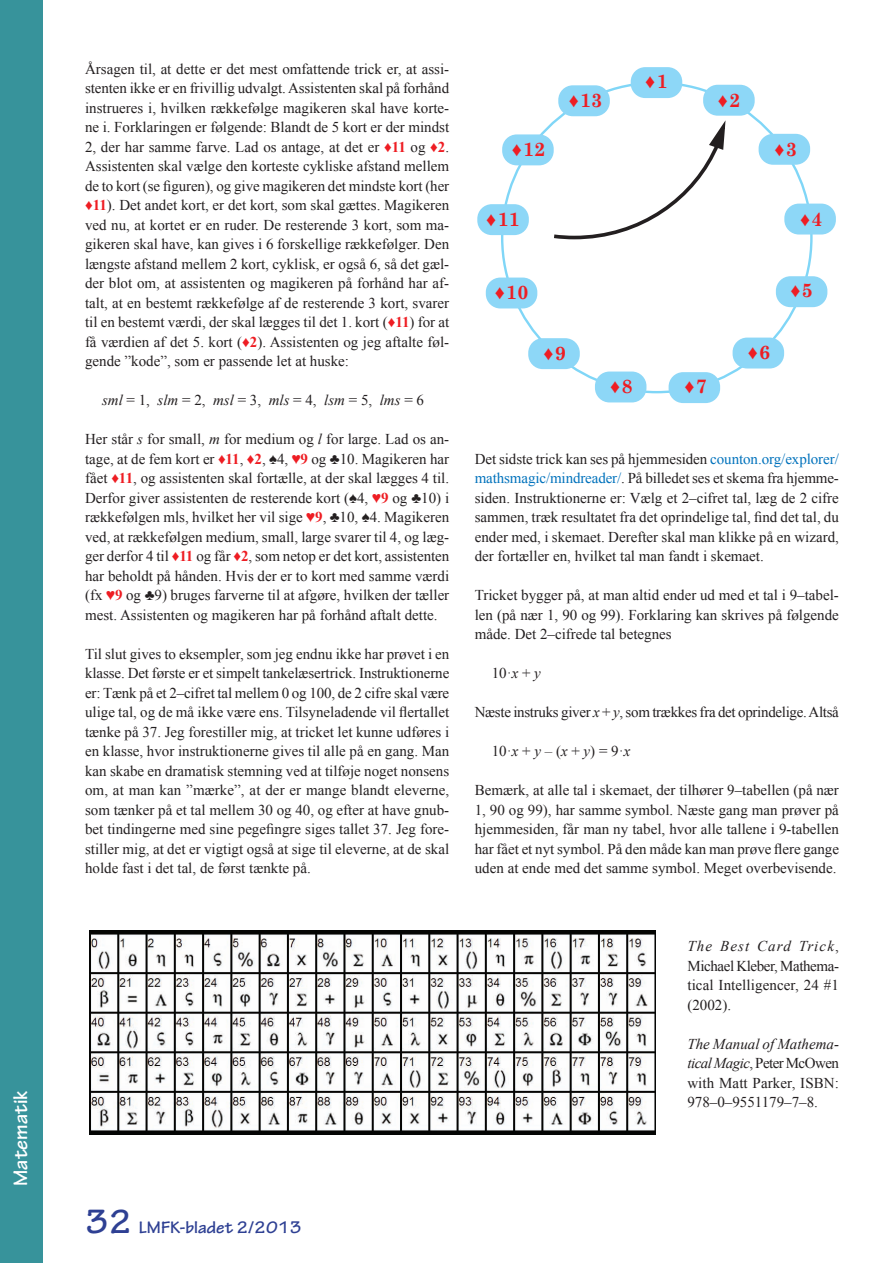
<style>
.page{position:relative;width:893px;height:1263px;background:#fff}
.page>*{position:absolute;margin:0;border:0;box-sizing:border-box;transform-origin:0 0}
.t1{font:700 21px "Tekton Pro";color:#fff}
.t2{font:700 19.35px "Century Schoolbook";color:#ee1d23}
.t3{font:700 18px "Tekton Pro";color:#2e4093}
.t4{font:15px/19.5px "Times New Roman";color:#231f20;text-align:justify}
.t5{font:15px "Times New Roman";letter-spacing:-.02em;color:#231f20}
.t6{font:italic 15px "Times New Roman";color:#231f20}
.s1{font-weight:700;color:#ee1d23}
.s2{font-style:normal}
.s3{font-style:italic}
.s4{color:#0072bc}
.s5{font-size:36px}
</style>
<div class="page">
<div style="left:0;top:0;width:43px;height:1263px;background:#37939b"></div>
<div style="left:631px;top:67px;width:51px;height:31px;background:#8dd7f7;border-radius:15px"></div>
<div style="left:703px;top:85px;width:52px;height:31px;background:#8dd7f7;border-radius:15px"></div>
<div style="left:558px;top:85px;width:52px;height:31px;background:#8dd7f7;border-radius:15px"></div>
<div style="left:502px;top:134px;width:52px;height:31px;background:#8dd7f7;border-radius:15px"></div>
<div style="left:759px;top:134px;width:51px;height:31px;background:#8dd7f7;border-radius:15px"></div>
<div style="left:477px;top:204px;width:52px;height:31px;background:#8dd7f7;border-radius:15px"></div>
<div style="left:733px;top:338px;width:51px;height:30px;background:#8dd7f7;border-radius:15px"></div>
<div style="left:486px;top:278px;width:51px;height:30px;background:#8dd7f7;border-radius:15px"></div>
<div style="left:784px;top:204px;width:52px;height:30px;background:#8dd7f7;border-radius:15px"></div>
<div style="left:528px;top:338px;width:52px;height:31px;background:#8dd7f7;border-radius:15px"></div>
<div style="left:776px;top:276px;width:51px;height:31px;background:#8dd7f7;border-radius:15px"></div>
<div style="left:595px;top:371px;width:51px;height:31px;background:#8dd7f7;border-radius:15px"></div>
<div style="left:669px;top:372px;width:51px;height:31px;background:#8dd7f7;border-radius:15px"></div>
<svg style="left:550px;top:122px;width:176px;height:118px"></svg>
<img style="left:90px;top:930px;width:566px;height:204px">
<h1 class="t1" style="left:8px;top:1194px;width:97px;rotate:-90deg">Matematik</h1>
<p class="t4" style="left:85px;top:58px;width:366px">Årsagen til, at dette er det mest omfattende trick er, at assi&shy;stenten ikke er en frivillig udvalgt.Assistenten skal på forhånd instrueres i, hvilken rækkefølge magikeren skal have korte&shy;ne i. Forklaringen er følgende: Blandt de 5 kort er der mindst 2, der har samme farve. Lad os antage, at det er <span class="s1">♦11</span> og <span class="s1">♦2</span>.<br>Assistenten skal vælge den korteste cykliske afstand mellem de to kort (se figuren), og give magikeren det mindste kort (her <span class="s1">♦11</span>). Det andet kort, er det kort, som skal gættes. Magikeren ved nu, at kortet er en ruder. De resterende 3 kort, som ma&shy;gikeren skal have, kan gives i 6 forskellige rækkefølger. Den længste afstand mellem 2 kort, cyklisk, er også 6, så det gæl&shy;der blot om, at assistenten og magikeren på forhånd har af&shy;talt, at en bestemt rækkefølge af de resterende 3 kort, svarer til en bestemt værdi, der skal lægges til det 1. kort (<span class="s1">♦11</span>) for at få værdien af det 5. kort (<span class="s1">♦2</span>). Assistenten og jeg aftalte føl&shy;gende ”kode”, som er passende let at huske:</p>
<p class="t6" style="left:102px;top:390px;width:324px">sml <span class="s2">= 1,</span> slm <span class="s2">= 2,</span> msl <span class="s2">= 3,</span> mls <span class="s2">= 4,</span> lsm <span class="s2">= 5,</span> lms <span class="s2">= 6</span></p>
<p class="t4" style="left:85px;top:429px;width:366px">Her står <span class="s3">s</span> for small, <span class="s3">m</span> for medium og <span class="s3">l</span> for large. Lad os an&shy;tage, at de fem kort er <span class="s1">♦11</span>, <span class="s1">♦2</span>, ♠4, <span class="s1">♥9</span> og ♣10. Magikeren har fået <span class="s1">♦11</span>, og assistenten skal fortælle, at der skal lægges 4 til.<br>Derfor giver assistenten de resterende kort (♠4, <span class="s1">♥9</span> og ♣10) i rækkefølgen mls, hvilket her vil sige <span class="s1">♥9</span>, ♣10, ♠4. Magikeren ved, at rækkefølgen medium, small, large svarer til 4, og læg&shy;ger derfor 4 til <span class="s1">♦11</span> og får <span class="s1">♦2</span>, som netop er det kort, assistenten har beholdt på hånden. Hvis der er to kort med samme værdi (fx <span class="s1">♥9</span> og ♣9) bruges farverne til at afgøre, hvilken der tæller mest. Assistenten og magikeren har på forhånd aftalt dette.</p>
<p class="t4" style="left:85px;top:643px;width:366px">Til slut gives to eksempler, som jeg endnu ikke har prøvet i en klasse. Det første er et simpelt tankelæsertrick. Instruktionerne er: Tænk på et 2–cifret tal mellem 0 og 100, de 2 cifre skal være ulige tal, og de må ikke være ens. Tilsyneladende vil flertallet tænke på 37. Jeg forestiller mig, at tricket let kunne udføres i en klasse, hvor instruktionerne gives til alle på en gang. Man kan skabe en dramatisk stemning ved at tilføje noget nonsens om, at man kan ”mærke”, at der er mange blandt eleverne, som tænker på et tal mellem 30 og 40, og efter at have gnub&shy;bet tindingerne med sine pegefingre siges tallet 37. Jeg fore&shy;stiller mig, at det er vigtigt også at sige til eleverne, at de skal holde fast i det tal, de først tænkte på.</p>
<p class="t2" style="left:644px;top:66px;width:25px">♦1</p>
<p class="t2" style="left:567px;top:85px;width:36px">♦13</p>
<p class="t2" style="left:716px;top:85px;width:25px">♦2</p>
<p class="t2" style="left:510px;top:134px;width:36px">♦12</p>
<p class="t2" style="left:773px;top:134px;width:25px">♦3</p>
<p class="t2" style="left:485px;top:204px;width:36px">♦11</p>
<p class="t2" style="left:493px;top:277px;width:36px">♦10</p>
<p class="t2" style="left:542px;top:338px;width:25px">♦9</p>
<p class="t2" style="left:609px;top:371px;width:25px">♦8</p>
<p class="t2" style="left:683px;top:371px;width:25px">♦7</p>
<p class="t2" style="left:799px;top:204px;width:25px">♦4</p>
<p class="t2" style="left:746px;top:337px;width:25px">♦6</p>
<p class="t2" style="left:789px;top:275px;width:25px">♦5</p>
<p class="t4" style="left:475px;top:448px;width:366px">Det sidste trick kan ses på hjemmesiden <span class="s4">counton.org/explorer/ mathsmagic/mindreader/</span>. På billedet ses et skema fra hjemme&shy;siden. Instruktionerne er: Vælg et 2–cifret tal, læg de 2 cifre sammen, træk resultatet fra det oprindelige tal, find det tal, du ender med, i skemaet. Derefter skal man klikke på en wizard, der fortæller en, hvilket tal man fandt i skemaet.</p>
<p class="t4" style="left:475px;top:585px;width:366px">Tricket bygger på, at man altid ender ud med et tal i 9–tabel&shy;len (på nær 1, 90 og 99). Forklaring kan skrives på følgende måde. Det 2–cifrede tal betegnes</p>
<p class="t4" style="left:492px;top:663px;width:51px">10·<span class="s3">x</span> + <span class="s3">y</span></p>
<p class="t5" style="left:475px;top:702px;width:366px">Næste instruks giver <span class="s3">x</span> + <span class="s3">y</span>, som trækkes fra det oprindelige.Altså</p>
<p class="t4" style="left:492px;top:741px;width:140px">10·<span class="s3">x</span> + <span class="s3">y –</span> (<span class="s3">x</span> + <span class="s3">y</span>) = 9·<span class="s3">x</span></p>
<p class="t4" style="left:475px;top:780px;width:366px">Bemærk, at alle tal i skemaet, der tilhører 9–tabellen (på nær 1, 90 og 99), har samme symbol. Næste gang man prøver på hjemmesiden, får man ny tabel, hvor alle tallene i 9<span class="s3">-</span>tabellen har fået et nyt symbol. På den måde kan man prøve flere gange uden at ende med det samme symbol. Meget overbevisende.</p>
<p class="t4" style="left:687px;top:936px;width:153px"><span class="s3">The Best Card Trick</span>, Michael Kleber, Mathema&shy;tical Intelligencer, 24 #1 (2002).</p>
<p class="t4" style="left:687px;top:1033px;width:153px"><span class="s3">The Manual of Mathema&shy;tical Magic</span>, Peter McOwen with Matt Parker, ISBN:<br>978–0–9551179–7–8.</p>
<p class="t3" style="left:85px;top:1216px;width:218px"><span class="s5">32</span> LMFK-bladet 2/2013</p>
</div>
